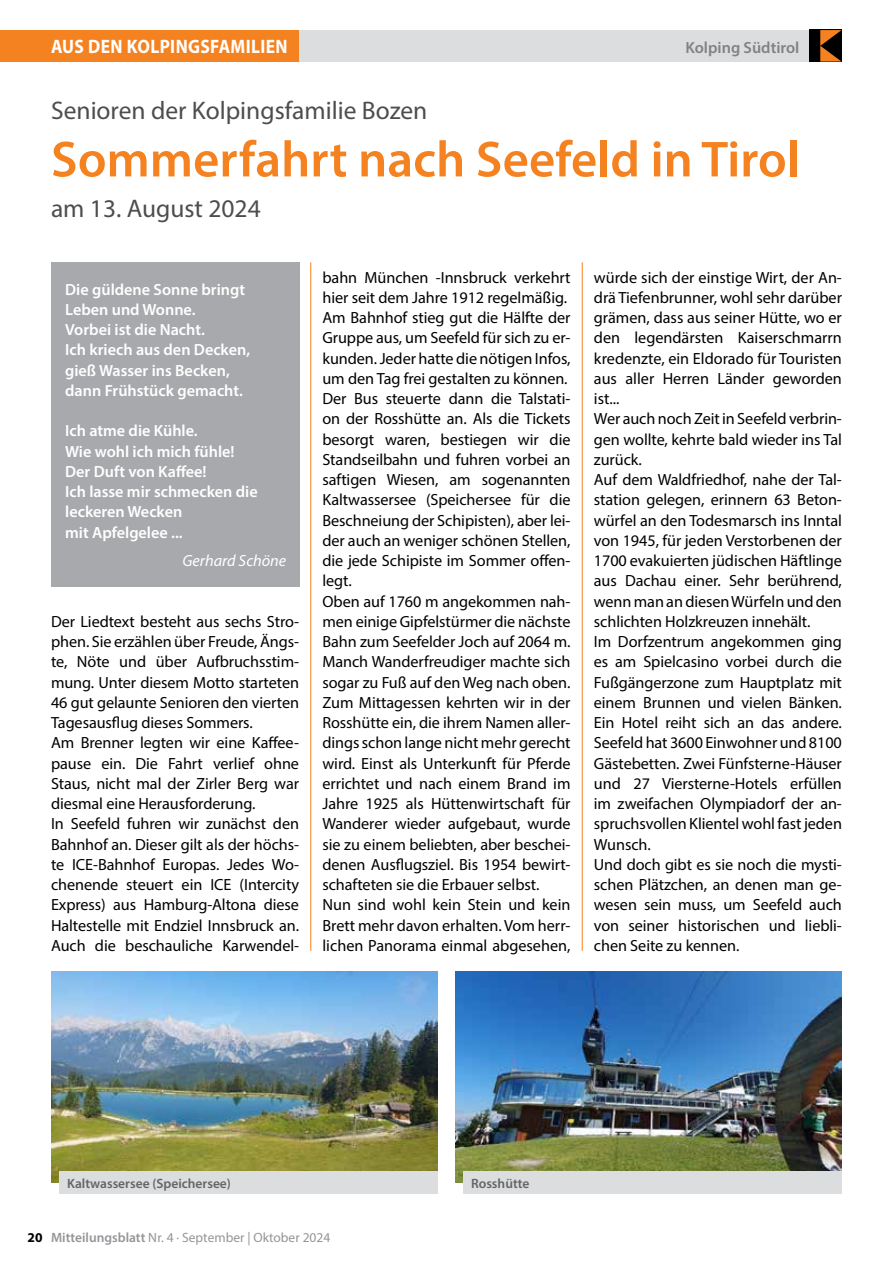
<style>
.page{position:relative;width:893px;height:1263px;background:#fff}
.page>*{position:absolute;margin:0;border:0;box-sizing:border-box;transform-origin:0 0}
.t1{font:600 51px "Myriad Pro";color:#f58220}
.t2{font:25.5px "Myriad Pro";color:#4d4d4f}
.t3{font:700 19.5px "Myriad Pro";letter-spacing:.02em;color:#fff;scale:.9 1}
.t4{font:16.2px/20.2px "Myriad Pro";letter-spacing:-.005em;color:#000}
.t5{font:600 16.2px/20.2px "Myriad Pro";color:#fff}
.t6{font:600 16.2px "Myriad Pro";color:#808285}
.t7{font:italic 16.2px "Myriad Pro";color:#fff}
.t8{font:13.5px "Myriad Pro";color:#939598}
.t9{font:600 13.5px "Myriad Pro";color:#636466}
.s1{font-weight:700;color:#000}
.s2{font-weight:600}
</style>
<div class="page">
<div style="left:51px;top:262px;width:248px;height:324px;background:#a7a9ac"></div>
<img style="left:51px;top:971px;width:387px;height:212px">
<img style="left:455px;top:971px;width:387px;height:212px">
<div style="left:60px;top:1172px;width:378px;height:22px;background:#dcddde"></div>
<div style="left:463px;top:1172px;width:379px;height:22px;background:#dcddde"></div>
<div style="left:0;top:30px;width:299px;height:32px;background:#f58220"></div>
<div style="left:299px;top:30px;width:543px;height:32px;background:#dcddde"></div>
<div style="left:809px;top:30px;width:33px;height:32px;background:#000"></div>
<svg style="left:820px;top:30px;width:21px;height:32px"></svg>
<hr style="left:310px;top:262px;width:1px;height:689px;background:#f58220">
<hr style="left:582px;top:262px;width:1px;height:689px;background:#f58220">
<p class="t3" style="left:51px;top:34px;width:264px">AUS DEN KOLPINGSFAMILIEN</p>
<p class="t6" style="left:685px;top:37px;width:115px">Kolping Südtirol</p>
<h2 class="t2" style="left:51px;top:95px;width:378px">Senioren der Kolpingsfamilie Bozen</h2>
<h1 class="t1" style="left:51px;top:127px;width:750px">Sommerfahrt nach Seefeld in Tirol</h1>
<h2 class="t2" style="left:51px;top:193px;width:211px">am 13. August 2024</h2>
<p class="t5" style="left:65px;top:279px;width:187px">Die güldene Sonne bringt<br>Leben und Wonne.<br>Vorbei ist die Nacht.<br>Ich kriech aus den Decken, gieß Wasser ins Becken, dann Frühstück gemacht.</p>
<p class="t5" style="left:65px;top:420px;width:194px">Ich atme die Kühle.<br>Wie wohl ich mich fühle!<br>Der Duft von Kaffee!<br>Ich lasse mir schmecken die leckeren Wecken<br>mit Apfelgelee ...</p>
<p class="t7" style="left:182px;top:551px;width:105px">Gerhard Schöne</p>
<p class="t4" style="left:51px;top:611px;width:250px">Der Liedtext besteht aus sechs Stro&shy;phen. Sie erzählen über Freude, Ängs&shy;te, Nöte und über Aufbruchsstim&shy;mung. Unter diesem Motto starteten 46 gut gelaunte Senioren den vierten Tagesausflug dieses Sommers.<br>Am Brenner legten wir eine Kaffee&shy;pause ein. Die Fahrt verlief ohne Staus, nicht mal der Zirler Berg war diesmal eine Herausforderung.<br>In Seefeld fuhren wir zunächst den Bahnhof an. Dieser gilt als der höchs&shy;te ICE-Bahnhof Europas. Jedes Wo&shy;chenende steuert ein ICE (Intercity Express) aus Hamburg-Altona diese Haltestelle mit Endziel Innsbruck an.<br>Auch die beschauliche Karwendel-</p>
<p class="t4" style="left:322px;top:267px;width:250px">bahn München -Innsbruck verkehrt hier seit dem Jahre 1912 regelmäßig.<br>Am Bahnhof stieg gut die Hälfte der Gruppe aus, um Seefeld für sich zu er&shy;kunden. Jeder hatte die nötigen Infos, um den Tag frei gestalten zu können.<br>Der Bus steuerte dann die Talstati&shy;on der Rosshütte an. Als die Tickets besorgt waren, bestiegen wir die Standseilbahn und fuhren vorbei an saftigen Wiesen, am sogenannten Kaltwassersee (Speichersee für die Beschneiung der Schipisten), aber lei&shy;der auch an weniger schönen Stellen, die jede Schipiste im Sommer offen&shy;legt.<br>Oben auf 1760 m angekommen nah&shy;men einige Gipfelstürmer die nächste Bahn zum Seefelder Joch auf 2064 m.<br>Manch Wanderfreudiger machte sich sogar zu Fuß auf den Weg nach oben.<br>Zum Mittagessen kehrten wir in der Rosshütte ein, die ihrem Namen aller&shy;dings schon lange nicht mehr gerecht wird. Einst als Unterkunft für Pferde errichtet und nach einem Brand im Jahre 1925 als Hüttenwirtschaft für Wanderer wieder aufgebaut, wurde sie zu einem beliebten, aber beschei&shy;denen Ausflugsziel. Bis 1954 bewirt&shy;schafteten sie die Erbauer selbst.<br>Nun sind wohl kein Stein und kein Brett mehr davon erhalten. Vom herr&shy;lichen Panorama einmal abgesehen,</p>
<p class="t4" style="left:594px;top:267px;width:250px">würde sich der einstige Wirt, der An&shy;drä Tiefenbrunner, wohl sehr darüber grämen, dass aus seiner Hütte, wo er den legendärsten Kaiserschmarrn kredenzte, ein Eldorado für Touristen aus aller Herren Länder geworden ist...<br>Wer auch noch Zeit in Seefeld verbrin&shy;gen wollte, kehrte bald wieder ins Tal zurück.<br>Auf dem Waldfriedhof, nahe der Tal&shy;station gelegen, erinnern 63 Beton&shy;würfel an den Todesmarsch ins Inntal von 1945, für jeden Verstorbenen der<br>1700 evakuierten jüdischen Häftlinge aus Dachau einer. Sehr berührend, wenn man an diesen Würfeln und den schlichten Holzkreuzen innehält.<br>Im Dorfzentrum angekommen ging es am Spielcasino vorbei durch die<br>Fußgängerzone zum Hauptplatz mit einem Brunnen und vielen Bänken.<br>Ein Hotel reiht sich an das andere.<br>Seefeld hat 3600 Einwohner und 8100<br>Gästebetten. Zwei Fünfsterne-Häuser und 27 Viersterne-Hotels erfüllen im zweifachen Olympiadorf der an&shy;spruchsvollen Klientel wohl fast jeden<br>Wunsch.<br>Und doch gibt es sie noch die mysti&shy;schen Plätzchen, an denen man ge&shy;wesen sein muss, um Seefeld auch von seiner historischen und liebli&shy;chen Seite zu kennen.</p>
<p class="t9" style="left:67px;top:1174px;width:165px">Kaltwassersee (Speichersee)</p>
<p class="t9" style="left:471px;top:1174px;width:60px">Rosshütte</p>
<p class="t8" style="left:28px;top:1229px;width:304px"><span class="s1">20</span> <span class="s2">Mitteilungsblatt</span> Nr. 4 · September | Oktober 2024</p>
</div>
